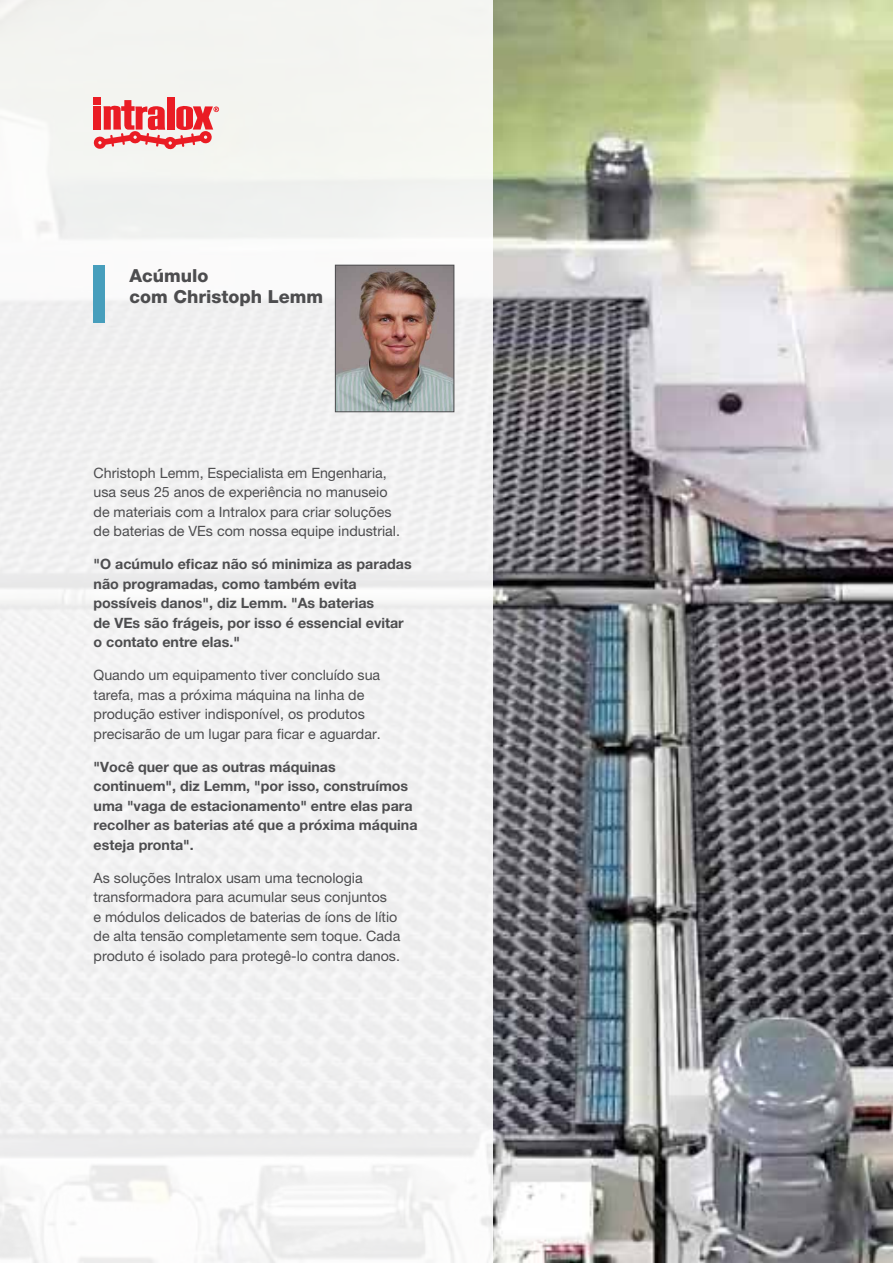
<style>
.page{position:relative;width:893px;height:1263px;background:#fff}
.page>*{position:absolute;margin:0;border:0;box-sizing:border-box;transform-origin:0 0}
.t1{font:800 18px/21px "Helvetica Neue LT Pro";color:#4d4d4f}
.t2{font:14.25px/19.5px "Helvetica Neue LT Pro";color:#4d4d4f}
.t3{font:700 14.25px/19.5px "Helvetica Neue LT Pro";color:#4d4d4f}
</style>
<div class="page">
<img style="left:493px;top:0;width:400px;height:1263px">
<div style="left:0;top:0;width:493px;height:1263px;background:#f3f3f1"></div>
<div style="left:94px;top:98px;width:7px;height:7px;background:#ea1c24"></div>
<div style="left:167px;top:97px;width:7px;height:33px;background:#ea1c24"></div>
<svg style="left:93px;top:100px;width:126px;height:50px"></svg>
<div style="left:94px;top:266px;width:11px;height:57px;background:#479ebc"></div>
<img style="left:337px;top:267px;width:115px;height:143px">
<div style="left:335px;top:265px;width:119px;height:147px;border:1px solid #4d4d4f"></div>
<p class="t1" style="left:129px;top:265px;width:195px">Acúmulo<br>com Christoph Lemm</p>
<p class="t2" style="left:94px;top:463px;width:308px">Christoph Lemm, Especialista em Engenharia, usa seus 25 anos de experiência no manuseio de materiais com a Intralox para criar soluções de baterias de VEs com nossa equipe industrial.</p>
<p class="t3" style="left:94px;top:554px;width:320px">"O acúmulo eficaz não só minimiza as paradas não programadas, como também evita possíveis danos", diz Lemm. "As baterias<br>de VEs são frágeis, por isso é essencial evitar o contato entre elas."</p>
<p class="t2" style="left:94px;top:665px;width:289px">Quando um equipamento tiver concluído sua tarefa, mas a próxima máquina na linha de produção estiver indisponível, os produtos precisarão de um lugar para ficar e aguardar.</p>
<p class="t3" style="left:94px;top:757px;width:325px">"Você quer que as outras máquinas continuem", diz Lemm, "por isso, construímos uma "vaga de estacionamento" entre elas para recolher as baterias até que a próxima máquina esteja pronta".</p>
<p class="t2" style="left:94px;top:868px;width:308px">As soluções Intralox usam uma tecnologia transformadora para acumular seus conjuntos<br>e módulos delicados de baterias de íons de lítio de alta tensão completamente sem toque. Cada produto é isolado para protegê-lo contra danos.</p>
</div>
